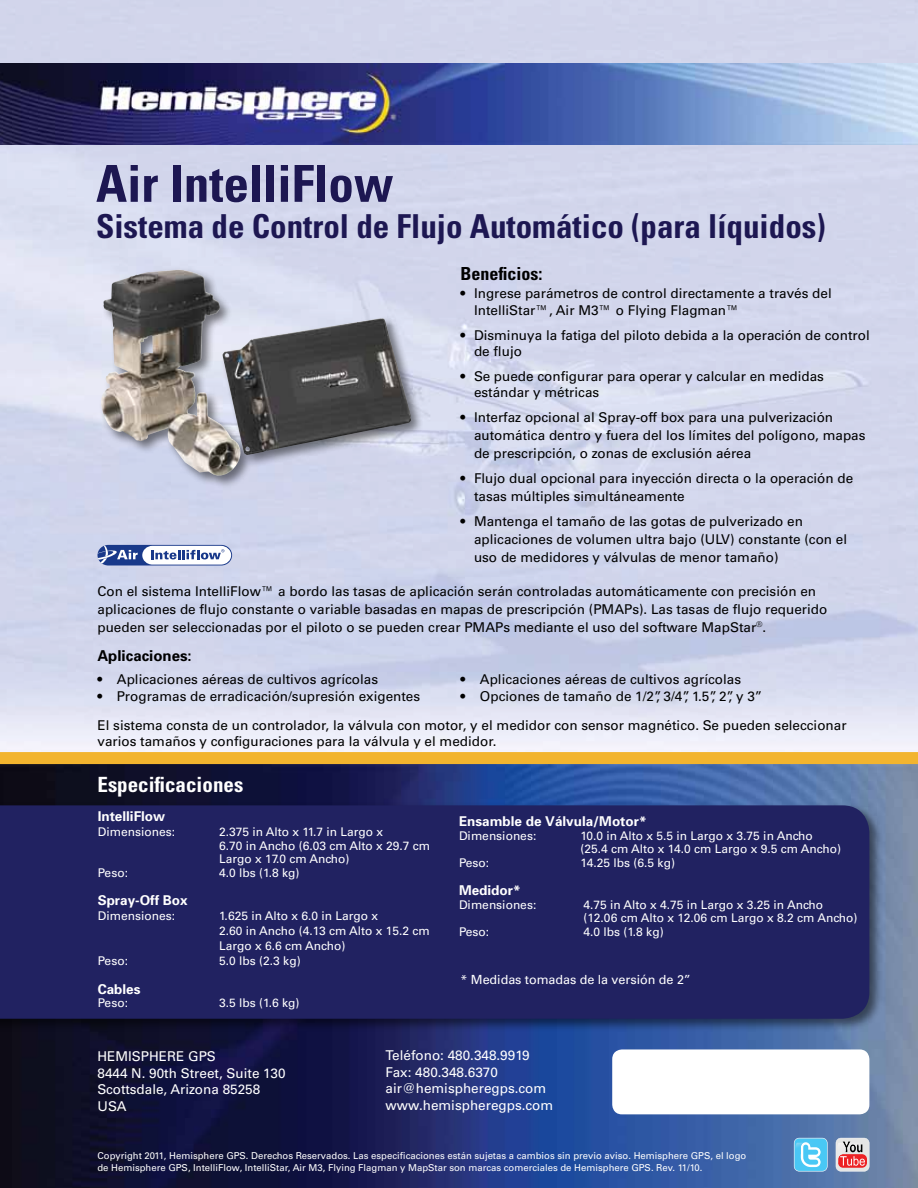
<style>
.page{position:relative;width:918px;height:1188px;background:#fff}
.page>*{position:absolute;margin:0;border:0;box-sizing:border-box;transform-origin:0 0}
.t1{font:700 condensed 51px "Univers";color:#1d1752}
.t2{font:700 condensed 33px "Univers";color:#1d1752}
.t3{font:700 condensed 21px "Univers";color:#fff}
.t4{font:700 condensed 18px "Univers";color:#000}
.t5{font:700 15px "Univers";color:#000}
.t6{font:13.5px/18px "Univers";color:#000}
.t7{font:13.5px/16.5px "Univers";color:#fff}
.t8{font:700 13.5px "Univers";color:#fff}
.t9{font:12.6px "Univers";letter-spacing:-.005em;color:#fff}
.t10{font:12px/13.5px "Univers";color:#fff}
.t11{font:9.45px/12px "Univers";color:#fff}
</style>
<div class="page">
<img style="left:0;top:0;width:918px;height:752px">
<img style="left:0;top:764px;width:918px;height:424px">
<img style="left:0;top:63px;width:918px;height:81px">
<div style="left:0;top:752px;width:918px;height:12px;background:#f2b42e"></div>
<div style="left:0;top:803px;width:883px;height:230px;background:#000;opacity:.5"></div>
<div style="left:0;top:805px;width:869px;height:214px;background:#212261"></div>
<div style="left:612px;top:1049px;width:257px;height:65px;background:#fff;border-radius:10px"></div>
<svg style="left:836px;top:1138px;width:33px;height:33px"></svg>
<img style="left:837px;top:1143px;width:23px;height:21px">
<svg style="left:794px;top:1138px;width:34px;height:34px"></svg>
<img style="left:795px;top:1143px;width:20px;height:21px">
<div style="left:98px;top:267px;width:326px;height:221px;background:#000;opacity:.5"></div>
<img style="left:100px;top:271px;width:143px;height:206px">
<svg style="left:98px;top:545px;width:134px;height:20px"></svg>
<h1 class="t1" style="left:96px;top:152px;width:299px">Air IntelliFlow</h1>
<h2 class="t2" style="left:96px;top:206px;width:731px">Sistema de Control de Flujo Automático (para líquidos)</h2>
<h3 class="t4" style="left:460px;top:263px;width:83px">Beneficios:</h3>
<p class="t6" style="left:474px;top:286px;width:359px;line-height:16.5px;text-indent:-14px">• Ingrese parámetros de control directamente a través del<br>IntelliStar™, Air M3™ o Flying Flagman™</p>
<p class="t6" style="left:474px;top:327px;width:397px;line-height:16.5px;text-indent:-14px">• Disminuya la fatiga del piloto debida a la operación de control de flujo</p>
<p class="t6" style="left:474px;top:368px;width:352px;line-height:16.5px;text-indent:-14px">• Se puede configurar para operar y calcular en medidas estándar y métricas</p>
<p class="t6" style="left:474px;top:409px;width:393px;text-indent:-14px">• Interfaz opcional al Spray-off box para una pulverización automática dentro y fuera del los límites del polígono, mapas de prescripción, o zonas de exclusión aérea</p>
<p class="t6" style="left:474px;top:469px;width:381px;text-indent:-14px">• Flujo dual opcional para inyección directa o la operación de tasas múltiples simultáneamente</p>
<p class="t6" style="left:474px;top:512px;width:375px;text-indent:-14px">• Mantenga el tamaño de las gotas de pulverizado en aplicaciones de volumen ultra bajo (ULV) constante (con el uso de medidores y válvulas de menor tamaño)</p>
<p class="t6" style="left:97px;top:582px;width:731px">Con el sistema IntelliFlow™ a bordo las tasas de aplicación serán controladas automáticamente con precisión en aplicaciones de flujo constante o variable basadas en mapas de prescripción (PMAPs). Las tasas de flujo requerido pueden ser seleccionadas por el piloto o se pueden crear PMAPs mediante el uso del software MapStar<sup>®</sup>.</p>
<p class="t6" style="left:98px;top:671px;width:282px">• Aplicaciones aéreas de cultivos agrícolas</p>
<p class="t6" style="left:98px;top:687px;width:324px">• Programas de erradicación/supresión exigentes</p>
<p class="t5" style="left:98px;top:646px;width:96px">Aplicaciones:</p>
<p class="t6" style="left:460px;top:671px;width:282px">• Aplicaciones aéreas de cultivos agrícolas</p>
<p class="t6" style="left:460px;top:687px;width:303px">• Opciones de tamaño de 1/2”, 3/4”, 1.5”, 2”, y 3”</p>
<p class="t6" style="left:98px;top:717px;width:751px;line-height:16.2px">El sistema consta de un controlador, la válvula con motor, y el medidor con sensor magnético. Se pueden seleccionar varios tamaños y configuraciones para la válvula y el medidor.</p>
<h3 class="t3" style="left:98px;top:771px;width:147px">Especificaciones</h3>
<p class="t8" style="left:98px;top:808px;width:69px">IntelliFlow</p>
<p class="t10" style="left:98px;top:826px;width:79px">Dimensiones:</p>
<p class="t10" style="left:219px;top:826px;width:212px">2.375 in Alto x 11.7 in Largo x<br>6.70 in Ancho (6.03 cm Alto x 29.7 cm<br>Largo x 17.0 cm Ancho)</p>
<p class="t10" style="left:98px;top:866px;width:32px">Peso:</p>
<p class="t10" style="left:219px;top:866px;width:82px">4.0 lbs (1.8 kg)</p>
<p class="t8" style="left:98px;top:892px;width:92px">Spray-Off Box</p>
<p class="t10" style="left:98px;top:910px;width:79px">Dimensiones:</p>
<p class="t10" style="left:219px;top:909px;width:212px;line-height:15px">1.625 in Alto x 6.0 in Largo x<br>2.60 in Ancho (4.13 cm Alto x 15.2 cm<br>Largo x 6.6 cm Ancho)</p>
<p class="t10" style="left:98px;top:955px;width:32px">Peso:</p>
<p class="t10" style="left:219px;top:955px;width:83px">5.0 lbs (2.3 kg)</p>
<p class="t8" style="left:98px;top:980px;width:44px">Cables</p>
<p class="t10" style="left:98px;top:997px;width:32px">Peso:</p>
<p class="t10" style="left:219px;top:997px;width:82px">3.5 lbs (1.6 kg)</p>
<p class="t8" style="left:459px;top:813px;width:189px">Ensamble de Válvula/Motor*</p>
<p class="t10" style="left:459px;top:829px;width:79px">Dimensiones:</p>
<p class="t10" style="left:580px;top:829px;width:262px">10.0 in Alto x 5.5 in Largo x 3.75 in Ancho (25.4 cm Alto x 14.0 cm Largo x 9.5 cm Ancho)</p>
<p class="t10" style="left:459px;top:856px;width:32px">Peso:</p>
<p class="t10" style="left:580px;top:856px;width:96px">14.25 lbs (6.5 kg)</p>
<p class="t8" style="left:459px;top:882px;width:63px">Medidor*</p>
<p class="t10" style="left:459px;top:898px;width:79px">Dimensiones:</p>
<p class="t10" style="left:584px;top:898px;width:275px">4.75 in Alto x 4.75 in Largo x 3.25 in Ancho (12.06 cm Alto x 12.06 cm Largo x 8.2 cm Ancho)</p>
<p class="t10" style="left:459px;top:925px;width:32px">Peso:</p>
<p class="t10" style="left:584px;top:925px;width:82px">4.0 lbs (1.8 kg)</p>
<p class="t9" style="left:460px;top:973px;width:232px">* Medidas tomadas de la versión de 2”</p>
<p class="t7" style="left:97px;top:1048px;width:190px">HEMISPHERE GPS<br>8444 N. 90th Street, Suite 130<br>Scottsdale, Arizona 85258<br>USA</p>
<p class="t7" style="left:386px;top:1047px;width:169px">Teléfono: 480.348.9919<br>Fax: 480.348.6370 air@hemispheregps.com www.hemispheregps.com</p>
<p class="t11" style="left:98px;top:1150px;width:650px">Copyright 2011, Hemisphere GPS. Derechos Reservados. Las especificaciones están sujetas a cambios sin previo aviso. Hemisphere GPS, el logo de Hemisphere GPS, IntelliFlow, IntelliStar, Air M3, Flying Flagman y MapStar son marcas comerciales de Hemisphere GPS. Rev. 11/10.</p>
</div>
